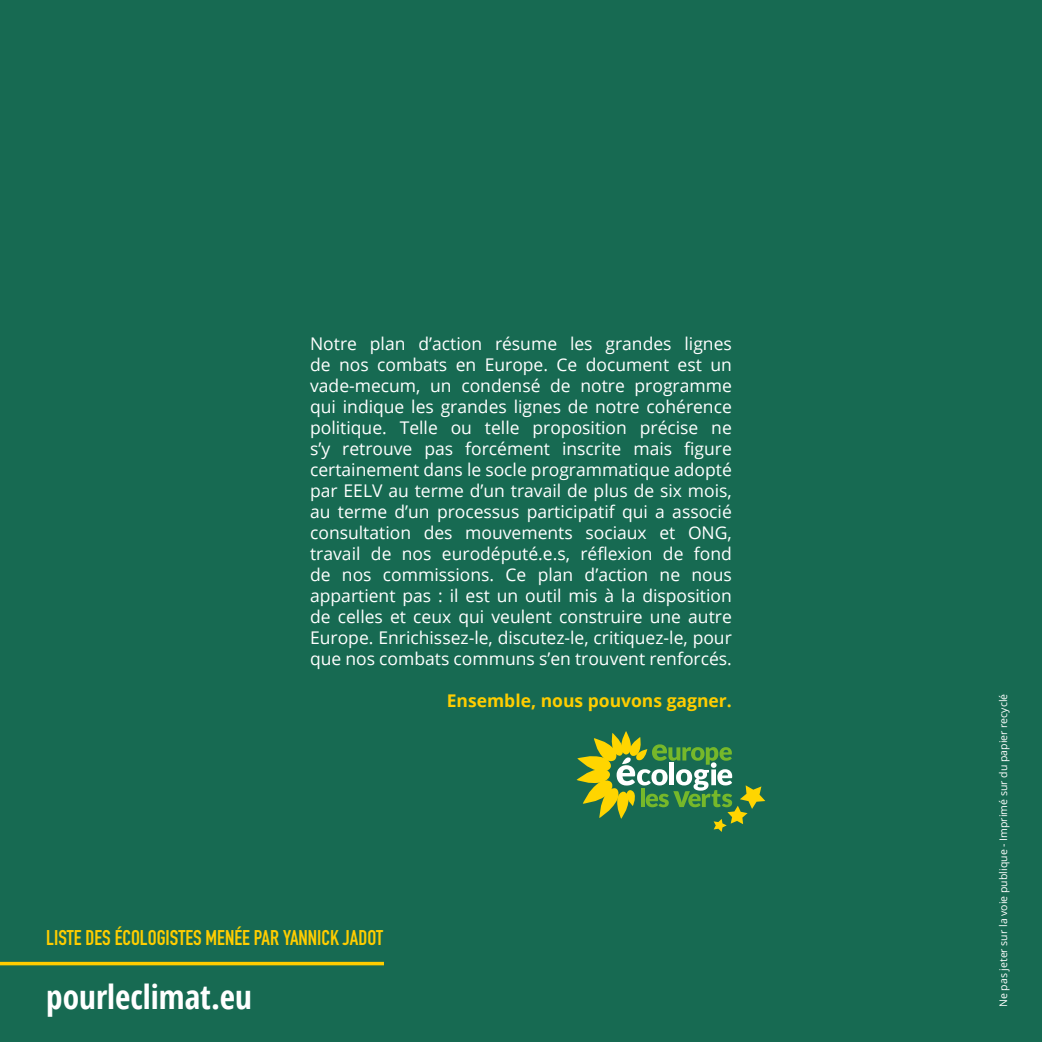
<style>
.page{position:relative;width:1042px;height:1042px;background:#176a52}
.page>*{position:absolute;margin:0;border:0;box-sizing:border-box;transform-origin:0 0}
.t1{font:700 33.25px "Open Sans Condensed";color:#fff}
.t2{font:700 21px "DIN Condensed";color:#ffcd00}
.t3{font:17.5px/21px "Open Sans";color:#fff;text-align:justify}
.t4{font:700 17.5px "Open Sans";color:#ffcd00}
.t5{font:10.5px "Open Sans";color:#fff}
</style>
<div class="page">
<svg style="left:576px;top:731px;width:189px;height:101px"></svg>
<hr style="left:0;top:962px;width:384px;height:3px;background:#ffcd00">
<p class="t3" style="left:310px;top:332px;width:423px">Notre plan d’action résume les grandes lignes de nos combats en Europe. Ce document est un vade-mecum, un condensé de notre programme qui indique les grandes lignes de notre cohérence politique. Telle ou telle proposition précise ne s’y retrouve pas forcément inscrite mais figure certainement dans le socle programmatique adopté par EELV au terme d’un travail de plus de six mois, au terme d’un processus participatif qui a associé consultation des mouvements sociaux et ONG, travail de nos eurodéputé.e.s, réflexion de fond de nos commissions. Ce plan d’action ne nous appartient pas : il est un outil mis à la disposition de celles et ceux qui veulent construire une autre Europe. Enrichissez-le, discutez-le, critiquez-le, pour que nos combats communs s’en trouvent renforcés.</p>
<p class="t4" style="left:447px;top:688px;width:287px">Ensemble, nous pouvons gagner.</p>
<p class="t5" style="left:996px;top:1007px;width:315px;rotate:-90deg">Ne pas jeter sur la voie publique - Imprimé sur du papier recyclé</p>
<p class="t2" style="left:46px;top:924px;width:338px">LISTE DES ÉCOLOGISTES MENÉE PAR YANNICK JADOT</p>
<h1 class="t1" style="left:46px;top:973px;width:207px">pourleclimat.eu</h1>
</div>
